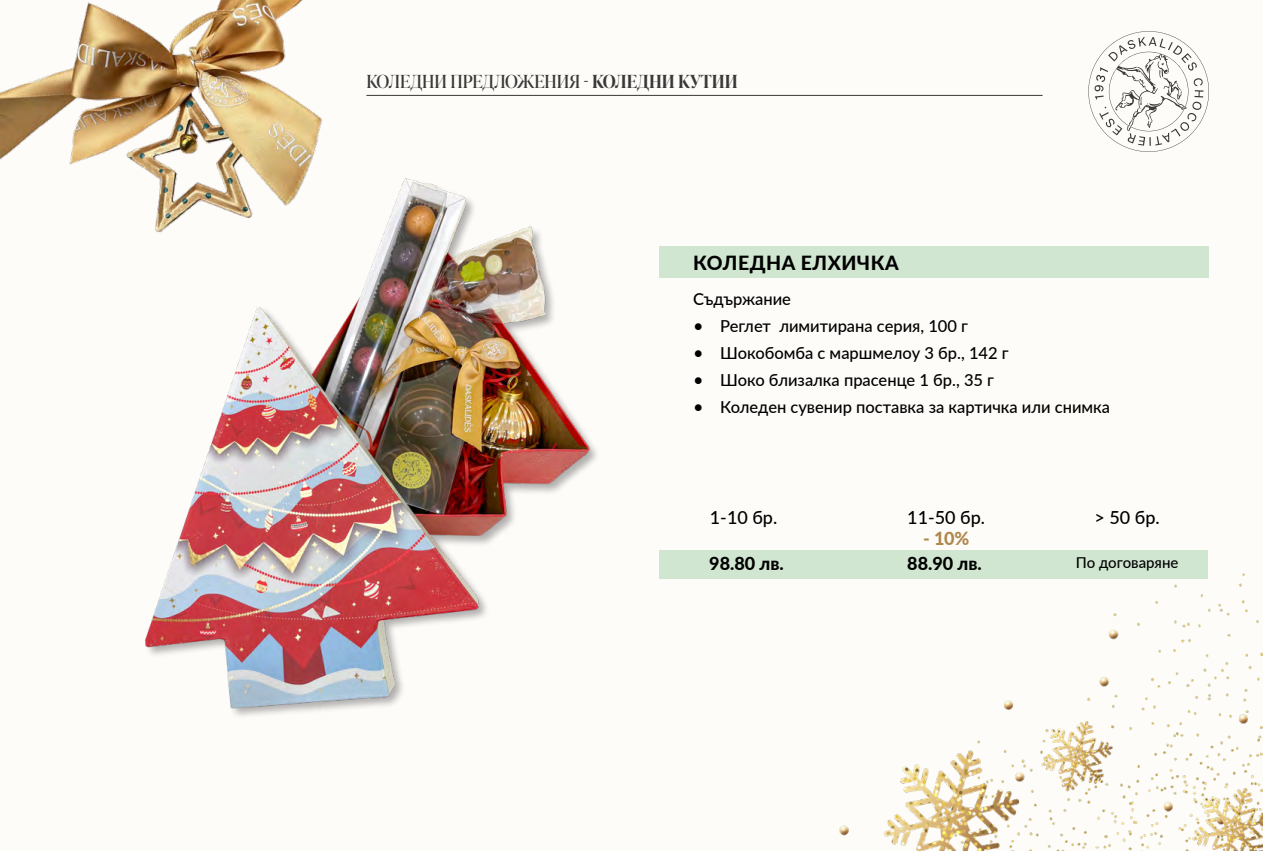
<style>
.page{position:relative;width:1263px;height:851px;background:#fff}
.page>*{position:absolute;margin:0;border:0;box-sizing:border-box;transform-origin:0 0}
.t1{font:800 19.5px "Lato";letter-spacing:.025em;color:#000}
.t2{font:18px "Ivy Presto Display";color:#3a3938}
.t3{font:500 18px "Lato";color:#000}
.t4{font:800 18px "Lato";color:#000}
.t5{font:800 18px "Lato";color:#af874c}
.t6{font:500 16.5px "Lato";color:#000}
.t7{font:500 15px "Lato";color:#000}
.s1{font-weight:600}
.s2{font-weight:400;font-size:18px}
</style>
<div class="page">
<div style="left:0;top:0;width:1263px;height:850px;background:#fdfcf9"></div>
<svg style="left:1088px;top:31px;width:121px;height:121px"></svg>
<img style="left:0;top:0;width:447px;height:170px">
<hr style="left:366px;top:95px;width:676px;height:1px;background:#3a3938">
<img style="left:659px;top:277px;width:604px;height:573px">
<div style="left:659px;top:246px;width:550px;height:31px;background:#d1e6d1"></div>
<img style="left:146px;top:165px;width:449px;height:551px">
<div style="left:659px;top:550px;width:549px;height:29px;background:#d1e6d1"></div>
<p class="t2" style="left:366px;top:68px;width:373px">КОЛЕДНИ ПРЕДЛОЖЕНИЯ - <span class="s1">КОЛЕДНИ КУТИИ</span></p>
<p class="t1" style="left:693px;top:248px;width:207px">КОЛЕДНА ЕЛХИЧКА</p>
<p class="t6" style="left:693px;top:287px;width:99px">Съдържание</p>
<p class="t6" style="left:693px;top:314px;width:276px"><span class="s2">•</span> Реглет лимитирана серия, 100 г</p>
<p class="t6" style="left:693px;top:341px;width:317px"><span class="s2">•</span> Шокобомба с маршмелоу 3 бр., 142 г</p>
<p class="t6" style="left:693px;top:368px;width:302px"><span class="s2">•</span> Шоко близалка прасенце 1 бр., 35 г</p>
<p class="t6" style="left:693px;top:395px;width:418px"><span class="s2">•</span> Коледен сувенир поставка за картичка или снимка</p>
<p class="t3" style="left:710px;top:504px;width:69px">1-10 бр.</p>
<p class="t3" style="left:907px;top:504px;width:79px">11-50 бр.</p>
<p class="t5" style="left:923px;top:525px;width:48px">- 10%</p>
<p class="t3" style="left:1094px;top:504px;width:67px">&gt; 50 бр.</p>
<p class="t4" style="left:709px;top:550px;width:76px">98.80 лв.</p>
<p class="t4" style="left:907px;top:550px;width:76px">88.90 лв.</p>
<p class="t7" style="left:1076px;top:551px;width:104px">По договаряне</p>
</div>
